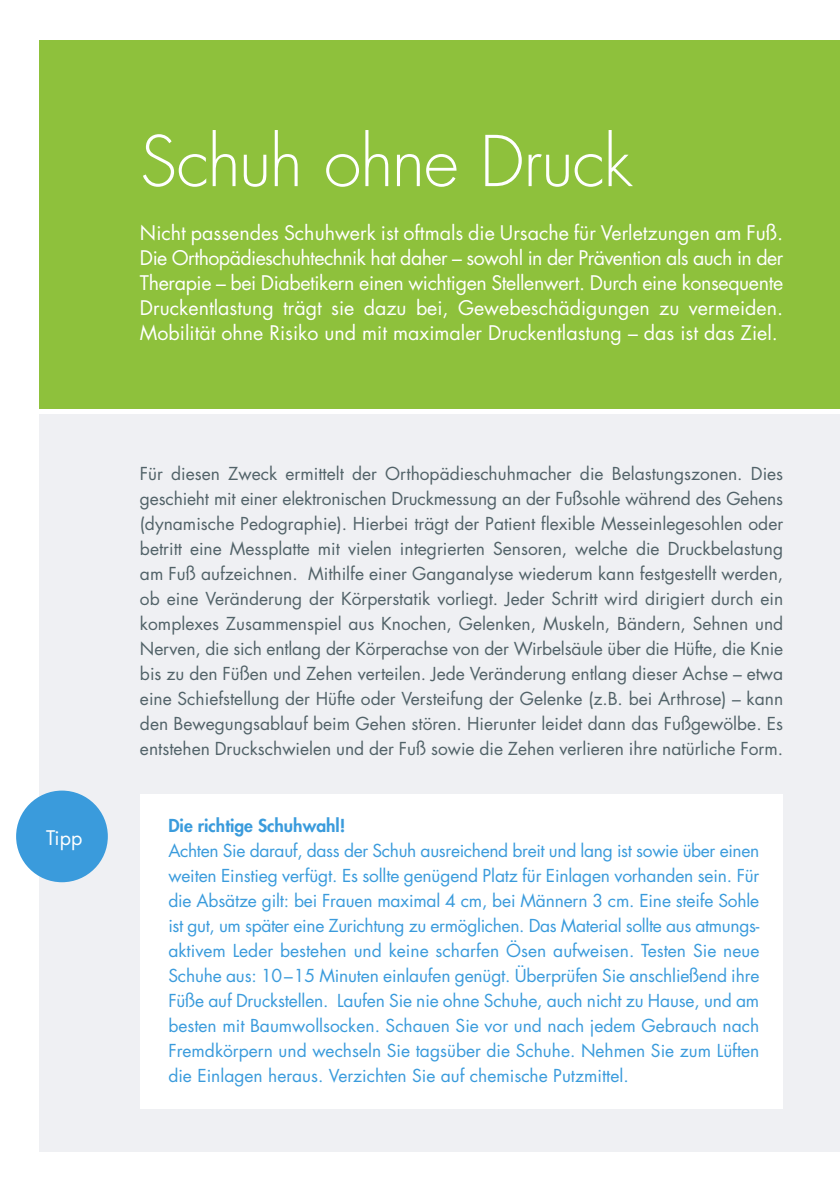
<style>
.page{position:relative;width:840px;height:1191px;background:#fff}
.page>*{position:absolute;margin:0;border:0;box-sizing:border-box;transform-origin:0 0}
.t1{font:300 68px "Futura Std";letter-spacing:-.015em;color:#fff}
.t2{font:19.6px/25px "Futura Std";color:#fff;text-align:justify}
.t3{font:17.4px/25px "Futura Std";color:#516268;text-align:justify}
.t4{font:17.4px/25px "Futura Std";color:#3a9bdc;text-align:justify}
.t5{font:800 17.4px "Futura Std";color:#3a9bdc}
</style>
<div class="page">
<div style="left:40px;top:414px;width:799px;height:737px;background:#eff0f3"></div>
<div style="left:40px;top:40px;width:799px;height:368px;background:#8ec13c"></div>
<div style="left:140px;top:794px;width:642px;height:314px;background:#fff"></div>
<div style="left:16px;top:790px;width:92px;height:92px;background:#3a9bdc;border-radius:50%"></div>
<p class="t2" style="left:46px;top:826px;width:38px">Tipp</p>
<h1 class="t1" style="left:140px;top:120px;width:493px">Schuh ohne Druck</h1>
<p class="t2" style="left:140px;top:221px;width:644px">Nicht passendes Schuhwerk ist oftmals die Ursache für Verletzungen am Fuß.<br>Die Orthopädieschuhtechnik hat daher – sowohl in der Prävention als auch in der Therapie – bei Diabetikern einen wichtigen Stellenwert. Durch eine konsequente Druckentlastung trägt sie dazu bei, Gewebeschädigungen zu vermeiden.<br>Mobilität ohne Risiko und mit maximaler Druckentlastung – das ist das Ziel.</p>
<p class="t3" style="left:140px;top:461px;width:644px">Für diesen Zweck ermittelt der Orthopädieschuhmacher die Belastungszonen. Dies geschieht mit einer elektronischen Druckmessung an der Fußsohle während des Gehens (dynamische Pedographie). Hierbei trägt der Patient flexible Messeinlegesohlen oder betritt eine Messplatte mit vielen integrierten Sensoren, welche die Druckbelastung am Fuß aufzeichnen. Mithilfe einer Ganganalyse wiederum kann festgestellt werden, ob eine Veränderung der Körperstatik vorliegt. Jeder Schritt wird dirigiert durch ein komplexes Zusammenspiel aus Knochen, Gelenken, Muskeln, Bändern, Sehnen und Nerven, die sich entlang der Körperachse von der Wirbelsäule über die Hüfte, die Knie bis zu den Füßen und Zehen verteilen. Jede Veränderung entlang dieser Achse – etwa eine Schiefstellung der Hüfte oder Versteifung der Gelenke (z.B. bei Arthrose) – kann den Bewegungsablauf beim Gehen stören. Hierunter leidet dann das Fußgewölbe. Es entstehen Druckschwielen und der Fuß sowie die Zehen verlieren ihre natürliche Form.</p>
<p class="t5" style="left:168px;top:814px;width:178px">Die richtige Schuhwahl!</p>
<p class="t4" style="left:168px;top:838px;width:592px">Achten Sie darauf, dass der Schuh ausreichend breit und lang ist sowie über einen weiten Einstieg verfügt. Es sollte genügend Platz für Einlagen vorhanden sein. Für die Absätze gilt: bei Frauen maximal 4 cm, bei Männern 3 cm. Eine steife Sohle ist gut, um später eine Zurichtung zu ermöglichen. Das Material sollte aus atmungs&shy;aktivem Leder bestehen und keine scharfen Ösen aufweisen. Testen Sie neue Schuhe aus: 10–15 Minuten einlaufen genügt. Überprüfen Sie anschließend ihre Füße auf Druckstellen. Laufen Sie nie ohne Schuhe, auch nicht zu Hause, und am besten mit Baumwollsocken. Schauen Sie vor und nach jedem Gebrauch nach Fremdkörpern und wechseln Sie tagsüber die Schuhe. Nehmen Sie zum Lüften die Einlagen heraus. Verzichten Sie auf chemische Putzmittel.</p>
</div>
